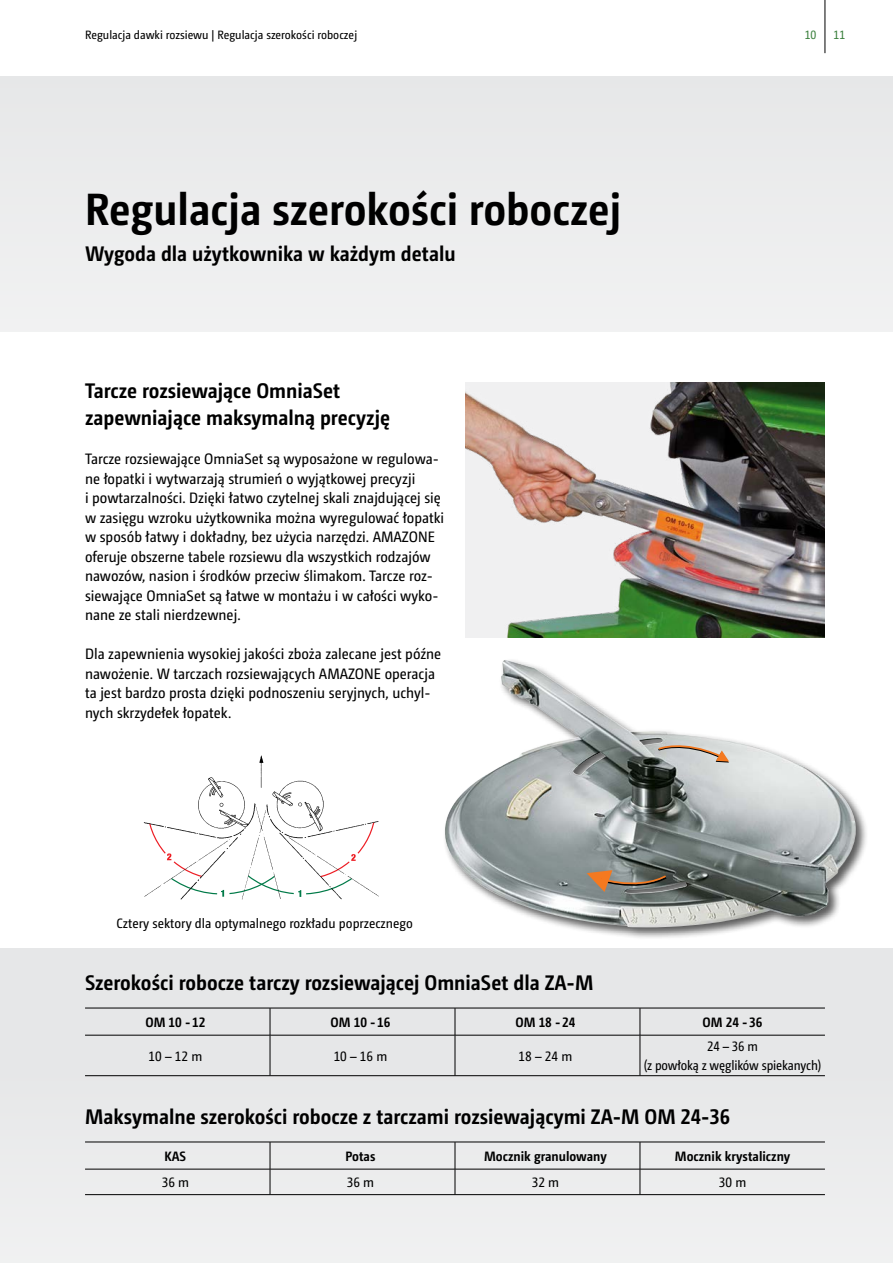
<style>
.page{position:relative;width:893px;height:1263px;background:#fff}
.page>*{position:absolute;margin:0;border:0;box-sizing:border-box;transform-origin:0 0}
.t1{font:700 45px "Camingo Dos Pro S Cd";color:#000}
.t2{font:700 21px/27px "Camingo Dos Pro S Cd";color:#000}
.t3{font:15px/19.5px "Camingo Dos Pro S Cd";color:#000}
.t4{font:13.5px "Camingo Dos Pro S Cd";color:#000}
.t5{font:700 13.5px "Camingo Dos Pro S Cd";color:#000}
.t6{font:13.5px/18px "Camingo Dos Pro S Cd";color:#000;text-align:center;scale:.96 1}
.t7{font:12px "Camingo Dos Pro S Cd";color:#000}
.t8{font:12px "Camingo Dos Pro S Cd";color:#3d813f}
</style>
<div class="page">
<div style="left:0;top:77px;width:893px;height:255px;background:#ececed"></div>
<div style="left:0;top:1071px;width:893px;height:192px;background:#ebeced"></div>
<div style="left:0;top:948px;width:893px;height:123px;background:#e6e7e8"></div>
<img style="left:466px;top:383px;width:359px;height:255px">
<div style="left:443px;top:658px;width:425px;height:282px;background:#000;opacity:.65"></div>
<img style="left:445px;top:660px;width:411px;height:267px">
<svg style="left:573px;top:856px;width:95px;height:43px;background:#807d74"></svg>
<svg style="left:657px;top:739px;width:75px;height:29px;background:#c7c0b9"></svg>
<img style="left:143px;top:755px;width:236px;height:145px">
<hr style="left:825px;top:0;width:1px;height:53px;background:#000">
<hr style="left:85px;top:1035px;width:185px;height:1px;background:#000">
<hr style="left:270px;top:1035px;width:185px;height:1px;background:#000">
<hr style="left:455px;top:1035px;width:185px;height:1px;background:#000">
<hr style="left:640px;top:1035px;width:185px;height:1px;background:#000">
<hr style="left:85px;top:1075px;width:185px;height:1px;background:#000">
<hr style="left:270px;top:1075px;width:185px;height:1px;background:#000">
<hr style="left:455px;top:1075px;width:185px;height:1px;background:#000">
<hr style="left:640px;top:1075px;width:185px;height:1px;background:#000">
<hr style="left:85px;top:1008px;width:185px;height:1px;background:#000">
<hr style="left:270px;top:1008px;width:185px;height:1px;background:#000">
<hr style="left:455px;top:1008px;width:185px;height:1px;background:#000">
<hr style="left:640px;top:1008px;width:185px;height:1px;background:#000">
<hr style="left:270px;top:1035px;width:1px;height:40px;background:#000">
<hr style="left:455px;top:1035px;width:1px;height:40px;background:#000">
<hr style="left:640px;top:1035px;width:1px;height:40px;background:#000">
<svg style="left:270px;top:1008px;width:1px;height:27px"></svg>
<svg style="left:455px;top:1008px;width:1px;height:27px"></svg>
<svg style="left:640px;top:1008px;width:1px;height:27px"></svg>
<hr style="left:85px;top:1169px;width:185px;height:1px;background:#000">
<hr style="left:270px;top:1169px;width:185px;height:1px;background:#000">
<hr style="left:455px;top:1169px;width:185px;height:1px;background:#000">
<hr style="left:640px;top:1169px;width:185px;height:1px;background:#000">
<hr style="left:85px;top:1194px;width:185px;height:1px;background:#000">
<hr style="left:270px;top:1194px;width:185px;height:1px;background:#000">
<hr style="left:455px;top:1194px;width:185px;height:1px;background:#000">
<hr style="left:640px;top:1194px;width:185px;height:1px;background:#000">
<hr style="left:85px;top:1142px;width:185px;height:1px;background:#000">
<hr style="left:270px;top:1142px;width:185px;height:1px;background:#000">
<hr style="left:455px;top:1142px;width:185px;height:1px;background:#000">
<hr style="left:640px;top:1142px;width:185px;height:1px;background:#000">
<svg style="left:270px;top:1142px;width:1px;height:52px"></svg>
<svg style="left:455px;top:1142px;width:1px;height:52px"></svg>
<svg style="left:640px;top:1142px;width:1px;height:52px"></svg>
<p class="t7" style="left:85px;top:28px;width:274px">Regulacja dawki rozsiewu | Regulacja szerokości roboczej</p>
<p class="t8" style="left:805px;top:28px;width:13px">10</p>
<p class="t8" style="left:833px;top:28px;width:13px">11</p>
<h1 class="t1" style="left:85px;top:182px;width:538px">Regulacja szerokości roboczej</h1>
<h2 class="t2" style="left:85px;top:240px;width:372px">Wygoda dla użytkownika w każdym detalu</h2>
<h2 class="t2" style="left:85px;top:377px;width:306px">Tarcze rozsiewające OmniaSet zapewniające maksymalną precyzję</h2>
<p class="t3" style="left:85px;top:449px;width:361px">Tarcze rozsiewające OmniaSet są wyposażone w regulowa&shy;ne łopatki i wytwarzają strumień o wyjątkowej precyzji<br>i powtarzalności. Dzięki łatwo czytelnej skali znajdującej się w zasięgu wzroku użytkownika można wyregulować łopatki w sposób łatwy i dokładny, bez użycia narzędzi. AMAZONE oferuje obszerne tabele rozsiewu dla wszystkich rodzajów nawozów, nasion i środków przeciw ślimakom. Tarcze roz&shy;siewające OmniaSet są łatwe w montażu i w całości wyko&shy;nane ze stali nierdzewnej.</p>
<p class="t3" style="left:85px;top:644px;width:358px">Dla zapewnienia wysokiej jakości zboża zalecane jest późne nawożenie. W tarczach rozsiewających AMAZONE operacja ta jest bardzo prosta dzięki podnoszeniu seryjnych, uchyl&shy;nych skrzydełek łopatek.</p>
<p class="t4" style="left:117px;top:915px;width:298px">Cztery sektory dla optymalnego rozkładu poprzecznego</p>
<h2 class="t2" style="left:85px;top:968px;width:510px">Szerokości robocze tarczy rozsiewającej OmniaSet dla ZA-M</h2>
<p class="t5" style="left:145px;top:1014px;width:61px">OM 10 - 12</p>
<p class="t5" style="left:330px;top:1014px;width:61px">OM 10 - 16</p>
<p class="t5" style="left:515px;top:1014px;width:61px">OM 18 - 24</p>
<p class="t5" style="left:703px;top:1014px;width:61px">OM 24 - 36</p>
<p class="t4" style="left:149px;top:1048px;width:55px">10 – 12 m</p>
<p class="t4" style="left:334px;top:1048px;width:55px">10 – 16 m</p>
<p class="t4" style="left:519px;top:1048px;width:55px">18 – 24 m</p>
<p class="t6" style="left:644px;top:1038px;width:187px">24 – 36 m<br>(z powłoką z węglików spiekanych)</p>
<h2 class="t2" style="left:85px;top:1102px;width:647px">Maksymalne szerokości robocze z tarczami rozsiewającymi ZA-M OM 24-36</h2>
<p class="t5" style="left:165px;top:1148px;width:23px">KAS</p>
<p class="t5" style="left:346px;top:1148px;width:31px">Potas</p>
<p class="t5" style="left:484px;top:1148px;width:124px">Mocznik granulowany</p>
<p class="t5" style="left:675px;top:1148px;width:117px">Mocznik krystaliczny</p>
<p class="t4" style="left:162px;top:1174px;width:29px">36 m</p>
<p class="t4" style="left:347px;top:1174px;width:29px">36 m</p>
<p class="t4" style="left:532px;top:1174px;width:29px">32 m</p>
<p class="t4" style="left:719px;top:1174px;width:29px">30 m</p>
</div>
